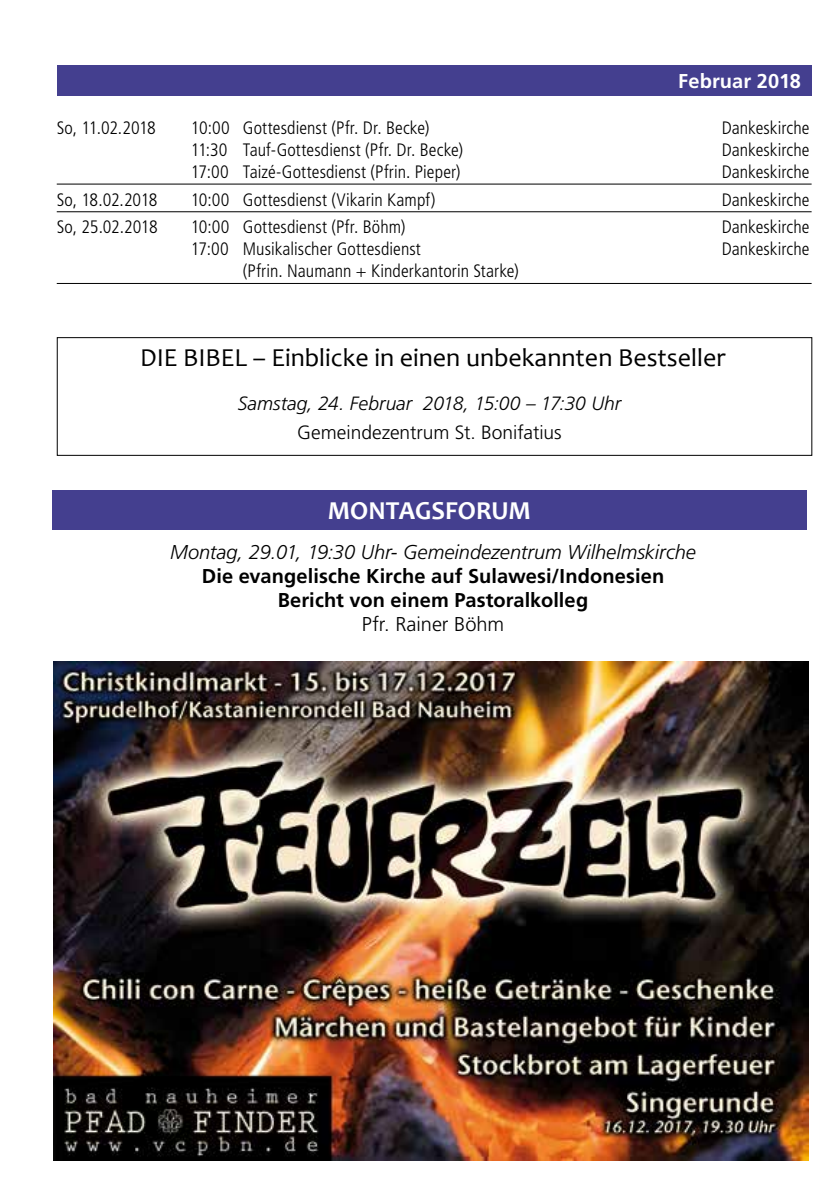
<style>
.page{position:relative;width:840px;height:1191px;background:#fff}
.page>*{position:absolute;margin:0;border:0;box-sizing:border-box;transform-origin:0 0}
.t1{font:26px "Candara";color:#000}
.t2{font:700 26px "Candara";color:#fff}
.t3{font:700 20px/24px "Frutiger LT Std";letter-spacing:.005em;color:#000;text-align:center}
.t4{font:italic 300 20px "Frutiger LT Std";letter-spacing:-.005em;color:#000}
.t5{font:300 20px "Frutiger LT Std";color:#000}
.t6{font:700 20px "Frutiger LT Std";letter-spacing:.005em;color:#fff}
.t7{font:italic 300 19.2px "Frutiger LT Std";letter-spacing:-.005em;color:#000}
.t8{font:300 19.2px "Frutiger LT Std";color:#000}
.t9{font:300 condensed 18px "Frutiger LT Std";letter-spacing:.005em;color:#000}
.t10{font:300 condensed 18px "Frutiger LT Std";letter-spacing:-.025em;color:#000}
.t11{font:300 condensed 18px "Frutiger LT Std";letter-spacing:-.015em;color:#000}
</style>
<div class="page">
<div style="left:52px;top:490px;width:754px;height:40px;background:#443f8f"></div>
<img style="left:54px;top:661px;width:754px;height:499px">
<hr style="left:57px;top:184px;width:754px;height:1px;background:#000">
<hr style="left:57px;top:211px;width:754px;height:1px;background:#000">
<hr style="left:57px;top:283px;width:754px;height:1px;background:#000">
<div style="left:57px;top:66px;width:754px;height:30px;background:#443f8f"></div>
<div style="left:57px;top:337px;width:754px;height:119px;border:1px solid #000"></div>
<p class="t6" style="left:678px;top:69px;width:124px">Februar 2018</p>
<p class="t10" style="left:57px;top:117px;width:100px">So, 11.02.2018</p>
<p class="t9" style="left:191px;top:117px;width:240px">10:00 Gottesdienst (Pfr. Dr. Becke)</p>
<p class="t9" style="left:721px;top:117px;width:89px">Dankeskirche</p>
<p class="t9" style="left:191px;top:139px;width:274px">11:30 Tauf-Gottesdienst (Pfr. Dr. Becke)</p>
<p class="t9" style="left:721px;top:139px;width:89px">Dankeskirche</p>
<p class="t9" style="left:191px;top:161px;width:271px">17:00 Taizé-Gottesdienst (Pfrin. Pieper)</p>
<p class="t9" style="left:721px;top:161px;width:89px">Dankeskirche</p>
<p class="t10" style="left:57px;top:189px;width:102px">So, 18.02.2018</p>
<p class="t9" style="left:191px;top:189px;width:246px">10:00 Gottesdienst (Vikarin Kampf)</p>
<p class="t9" style="left:721px;top:189px;width:89px">Dankeskirche</p>
<p class="t11" style="left:57px;top:217px;width:102px">So, 25.02.2018</p>
<p class="t9" style="left:191px;top:217px;width:216px">10:00 Gottesdienst (Pfr. Böhm)</p>
<p class="t9" style="left:721px;top:217px;width:89px">Dankeskirche</p>
<p class="t9" style="left:191px;top:239px;width:231px">17:00 Musikalischer Gottesdienst</p>
<p class="t9" style="left:721px;top:239px;width:89px">Dankeskirche</p>
<p class="t9" style="left:243px;top:261px;width:277px">(Pfrin. Naumann + Kinderkantorin Starke)</p>
<h1 class="t1" style="left:140px;top:341px;width:587px">DIE BIBEL – Einblicke in einen unbekannten Bestseller</h1>
<p class="t7" style="left:237px;top:392px;width:385px">Samstag, 24. Februar 2018, 15:00 – 17:30 Uhr</p>
<p class="t8" style="left:297px;top:421px;width:266px">Gemeindezentrum St. Bonifatius</p>
<h1 class="t2" style="left:327px;top:495px;width:205px">MONTAGSFORUM</h1>
<p class="t4" style="left:170px;top:540px;width:527px">Montag, 29.01, 19:30 Uhr- Gemeindezentrum Wilhelmskirche</p>
<p class="t3" style="left:201px;top:564px;width:464px">Die evangelische Kirche auf Sulawesi/Indonesien<br>Bericht von einem Pastoralkolleg</p>
<p class="t5" style="left:361px;top:612px;width:144px">Pfr. Rainer Böhm</p>
</div>
